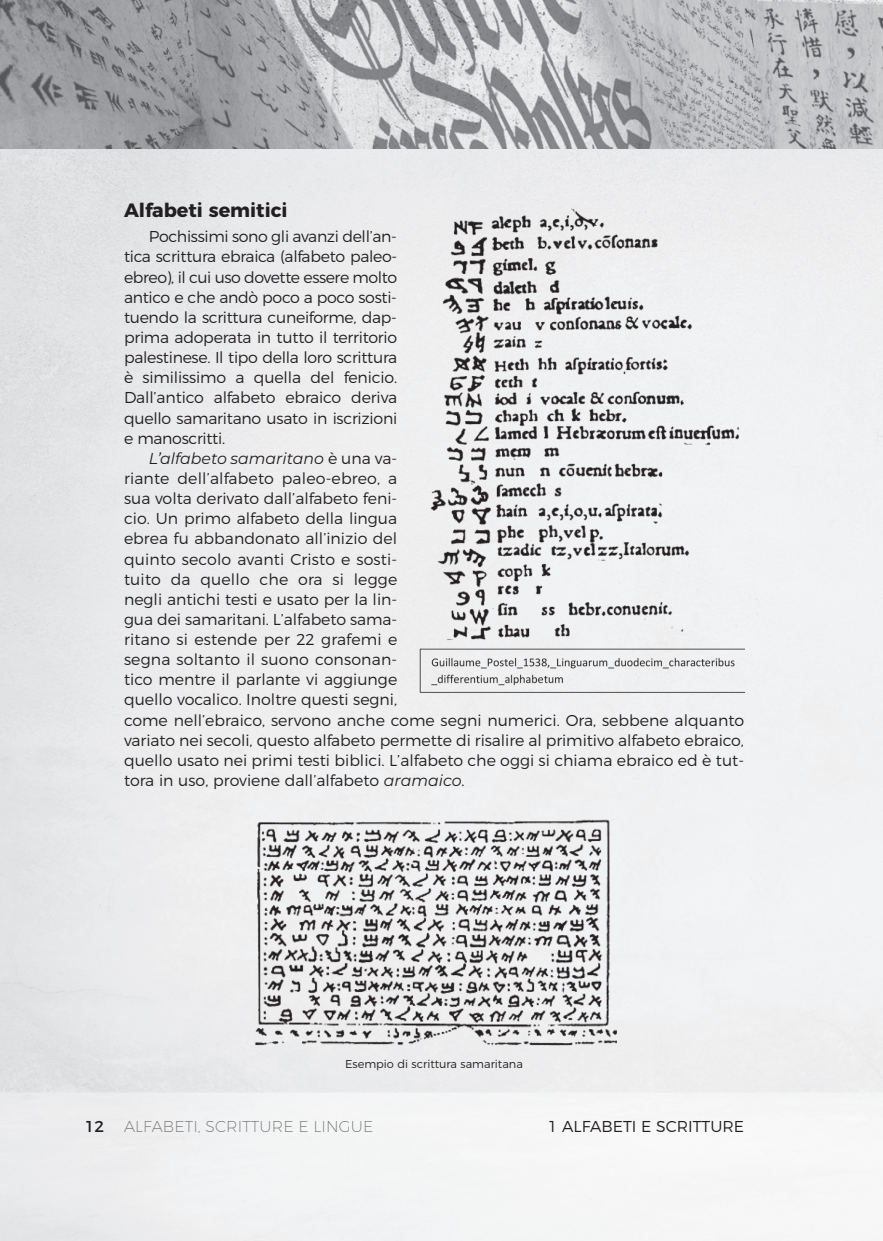
<style>
.page{position:relative;width:883px;height:1241px;background:#fff}
.page>*{position:absolute;margin:0;border:0;box-sizing:border-box;transform-origin:0 0}
.t1{font:700 19.25px "Montserrat";color:#231f20}
.t2{font:300 15.75px/20.1px "Montserrat";color:#231f20;text-align:justify}
.t3{font:200 15.75px "Montserrat";letter-spacing:.01em;color:#6c6d70}
.t4{font:15.75px "Montserrat";color:#231f20}
.t5{font:300 11.38px "Montserrat";color:#231f20}
.s1{font-weight:400;font-style:italic}
</style>
<div class="page">
<img style="left:0;top:149px;width:883px;height:1091px">
<img style="left:0;top:0;width:883px;height:149px">
<img style="left:415px;top:200px;width:329px;height:499px">
<img style="left:252px;top:813px;width:364px;height:244px">
<p class="t1" style="left:124px;top:203px;width:165px">Alfabeti semitici</p>
<p class="t2" style="left:124px;top:228px;width:275px;text-indent:25px">Pochissimi sono gli avanzi dell’an&shy;tica scrittura ebraica (alfabeto paleo&shy;ebreo), il cui uso dovette essere molto antico e che andò poco a poco sosti&shy;tuendo la scrittura cuneiforme, dap&shy;prima adoperata in tutto il territorio palestinese. Il tipo della loro scrittura è similissimo a quella del fenicio.<br>Dall’antico alfabeto ebraico deriva quello samaritano usato in iscrizioni e manoscritti.</p>
<p class="t2" style="left:124px;top:449px;width:622px;text-align:left;text-indent:25px"><span class="s1">L’alfabeto samaritano</span> è una va-<br>riante dell’alfabeto paleo-ebreo, a<br>sua volta derivato dall’alfabeto feni-<br>cio. Un primo alfabeto della lingua<br>ebrea fu abbandonato all’inizio del<br>quinto secolo avanti Cristo e sosti-<br>tuito da quello che ora si legge<br>negli antichi testi e usato per la lin-<br>gua dei samaritani. L’alfabeto sama-<br>ritano si estende per 22 grafemi e<br>segna soltanto il suono consonan-<br>tico mentre il parlante vi aggiunge<br>quello vocalico. Inoltre questi segni,<br>come nell’ebraico, servono anche come segni numerici. Ora, sebbene alquanto variato nei secoli, questo alfabeto permette di risalire al primitivo alfabeto ebraico, quello usato nei primi testi biblici. L’alfabeto che oggi si chiama ebraico ed è tut&shy;tora in uso, proviene dall’alfabeto <span class="s1">aramaico</span>.</p>
<p class="t5" style="left:345px;top:1058px;width:179px">Esempio di scrittura samaritana</p>
<p class="t4" style="left:85px;top:1120px;width:21px">12</p>
<p class="t3" style="left:124px;top:1117px;width:251px">ALFABETI, SCRITTURE E LINGUE</p>
<p class="t2" style="left:548px;top:1117px;width:198px">1 ALFABETI E SCRITTURE</p>
</div>
